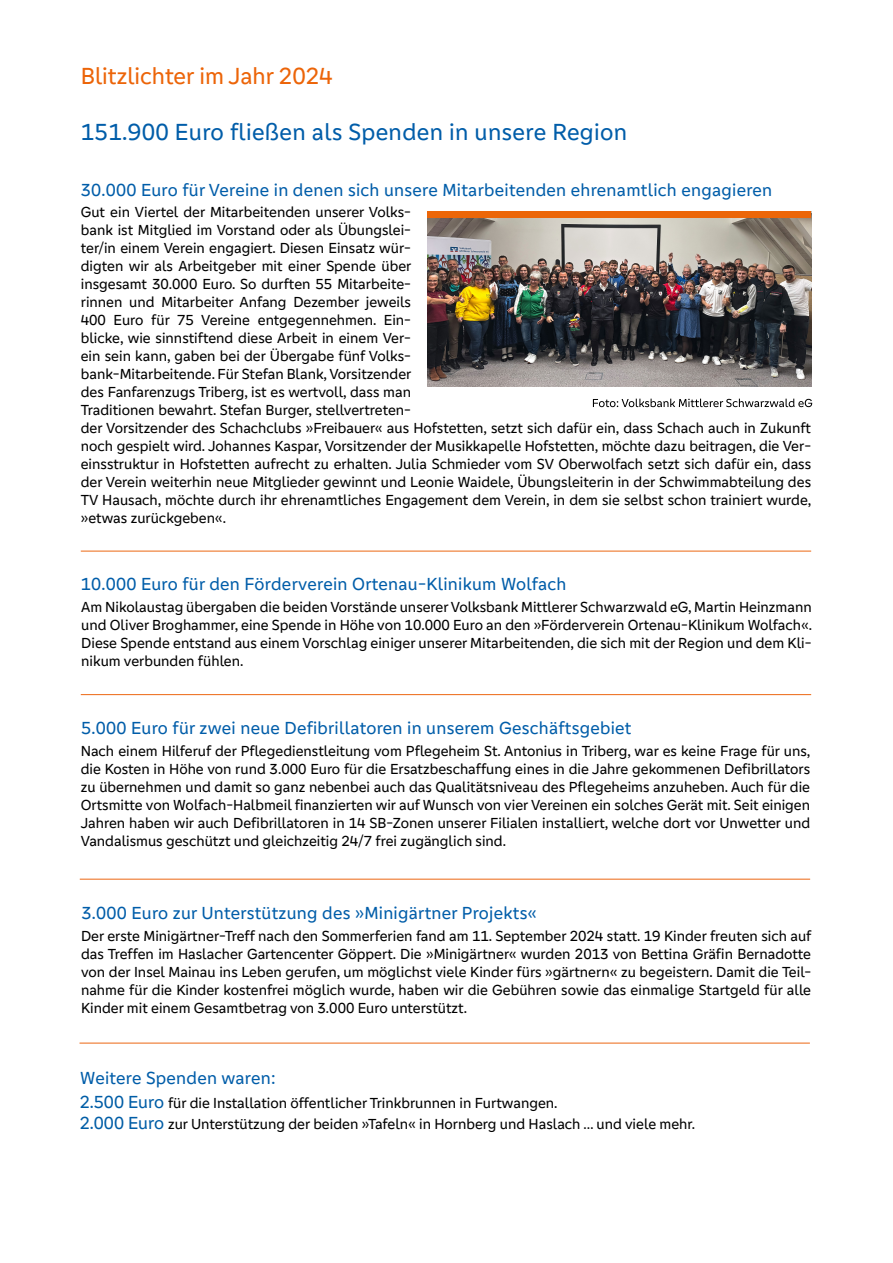
<style>
.page{position:relative;width:893px;height:1263px;background:#fff}
.page>*{position:absolute;margin:0;border:0;box-sizing:border-box;transform-origin:0 0}
.t1{font:24px "Genos GFG";letter-spacing:.015em;color:#005da9}
.t2{font:24px "Genos GFG";color:#ec6408}
.t3{font:18px "Genos GFG";letter-spacing:.015em;color:#005da9}
.t4{font:15px/18px "Genos GFG";color:#000;text-align:justify}
.s1{font-size:18px;color:#005da6}
</style>
<div class="page">
<img style="left:427px;top:218px;width:384px;height:168px">
<div style="left:427px;top:212px;width:384px;height:6px;background:#ec6608"></div>
<hr style="left:81px;top:551px;width:730px;height:1px;background:#ec6712">
<hr style="left:81px;top:694px;width:730px;height:1px;background:#ec6712">
<hr style="left:80px;top:879px;width:730px;height:1px;background:#ec6712">
<hr style="left:80px;top:1043px;width:730px;height:1px;background:#ec6712">
<svg style="left:593px;top:399px;width:219px;height:8px"></svg>
<h1 class="t2" style="left:81px;top:62px;width:253px">Blitzlichter im Jahr 2024</h1>
<h1 class="t1" style="left:81px;top:119px;width:548px">151.900 Euro fließen als Spenden in unsere Region</h1>
<p class="t3" style="left:81px;top:179px;width:693px">30.000 Euro für Vereine in denen sich unsere Mitarbeitenden ehrenamtlich engagieren</p>
<p class="t4" style="left:81px;top:203px;width:732px;text-align:left">Gut ein Viertel der Mitarbeitenden unserer Volks-<br>bank ist Mitglied im Vorstand oder als Übungslei-<br>ter/in einem Verein engagiert. Diesen Einsatz wür-<br>digten wir als Arbeitgeber mit einer Spende über<br>insgesamt 30.000 Euro. So durften 55 Mitarbeite-<br>rinnen und Mitarbeiter Anfang Dezember jeweils<br>400 Euro für 75 Vereine entgegennehmen. Ein-<br>blicke, wie sinnstiftend diese Arbeit in einem Ver-<br>ein sein kann, gaben bei der Übergabe fünf Volks-<br>bank-Mitarbeitende. Für Stefan Blank, Vorsitzender<br>des Fanfarenzugs Triberg, ist es wertvoll, dass man<br>Traditionen bewahrt. Stefan Burger, stellvertreten-<br>der Vorsitzender des Schachclubs »Freibauer« aus Hofstetten, setzt sich dafür ein, dass Schach auch in Zukunft noch gespielt wird. Johannes Kaspar, Vorsitzender der Musikkapelle Hofstetten, möchte dazu beitragen, die Ver&shy;einsstruktur in Hofstetten aufrecht zu erhalten. Julia Schmieder vom SV Oberwolfach setzt sich dafür ein, dass der Verein weiterhin neue Mitglieder gewinnt und Leonie Waidele, Übungsleiterin in der Schwimmabteilung des TV Hausach, möchte durch ihr ehrenamtliches Engagement dem Verein, in dem sie selbst schon trainiert wurde, »etwas zurückgeben«.</p>
<p class="t3" style="left:81px;top:574px;width:487px">10.000 Euro für den Förderverein Ortenau-Klinikum Wolfach</p>
<p class="t4" style="left:81px;top:598px;width:732px">Am Nikolaustag übergaben die beiden Vorstände unserer Volksbank Mittlerer Schwarzwald eG, Martin Heinzmann und Oliver Broghammer, eine Spende in Höhe von 10.000 Euro an den »Förderverein Ortenau-Klinikum Wolfach«.<br>Diese Spende entstand aus einem Vorschlag einiger unserer Mitarbeitenden, die sich mit der Region und dem Kli&shy;nikum verbunden fühlen.</p>
<p class="t3" style="left:81px;top:718px;width:552px">5.000 Euro für zwei neue Defibrillatoren in unserem Geschäftsgebiet</p>
<p class="t4" style="left:81px;top:742px;width:731px">Nach einem Hilferuf der Pflegedienstleitung vom Pflegeheim St. Antonius in Triberg, war es keine Frage für uns, die Kosten in Höhe von rund 3.000 Euro für die Ersatzbeschaffung eines in die Jahre gekommenen Defibrillators zu übernehmen und damit so ganz nebenbei auch das Qualitätsniveau des Pflegeheims anzuheben. Auch für die Ortsmitte von Wolfach-Halbmeil finanzierten wir auf Wunsch von vier Vereinen ein solches Gerät mit. Seit einigen Jahren haben wir auch Defibrillatoren in 14 SB-Zonen unserer Filialen installiert, welche dort vor Unwetter und Vandalismus geschützt und gleichzeitig 24/7 frei zugänglich sind.</p>
<p class="t3" style="left:82px;top:902px;width:457px">3.000 Euro zur Unterstützung des »Minigärtner Projekts«</p>
<p class="t4" style="left:81px;top:926px;width:732px">Der erste Minigärtner-Treff nach den Sommerferien fand am 11. September 2024 statt. 19 Kinder freuten sich auf das Treffen im Haslacher Gartencenter Göppert. Die »Minigärtner« wurden 2013 von Bettina Gräfin Bernadotte von der Insel Mainau ins Leben gerufen, um möglichst viele Kinder fürs »gärtnern« zu begeistern. Damit die Teil&shy;nahme für die Kinder kostenfrei möglich wurde, haben wir die Gebühren sowie das einmalige Startgeld für alle Kinder mit einem Gesamtbetrag von 3.000 Euro unterstützt.</p>
<p class="t3" style="left:80px;top:1068px;width:197px">Weitere Spenden waren:</p>
<p class="t4" style="left:80px;top:1093px;width:617px;line-height:21px"><span class="s1">2.500 Euro</span> für die Installation öffentlicher Trinkbrunnen in Furtwangen.<br><span class="s1">2.000 Euro</span> zur Unterstützung der beiden »Tafeln« in Hornberg und Haslach … und viele mehr.</p>
</div>
